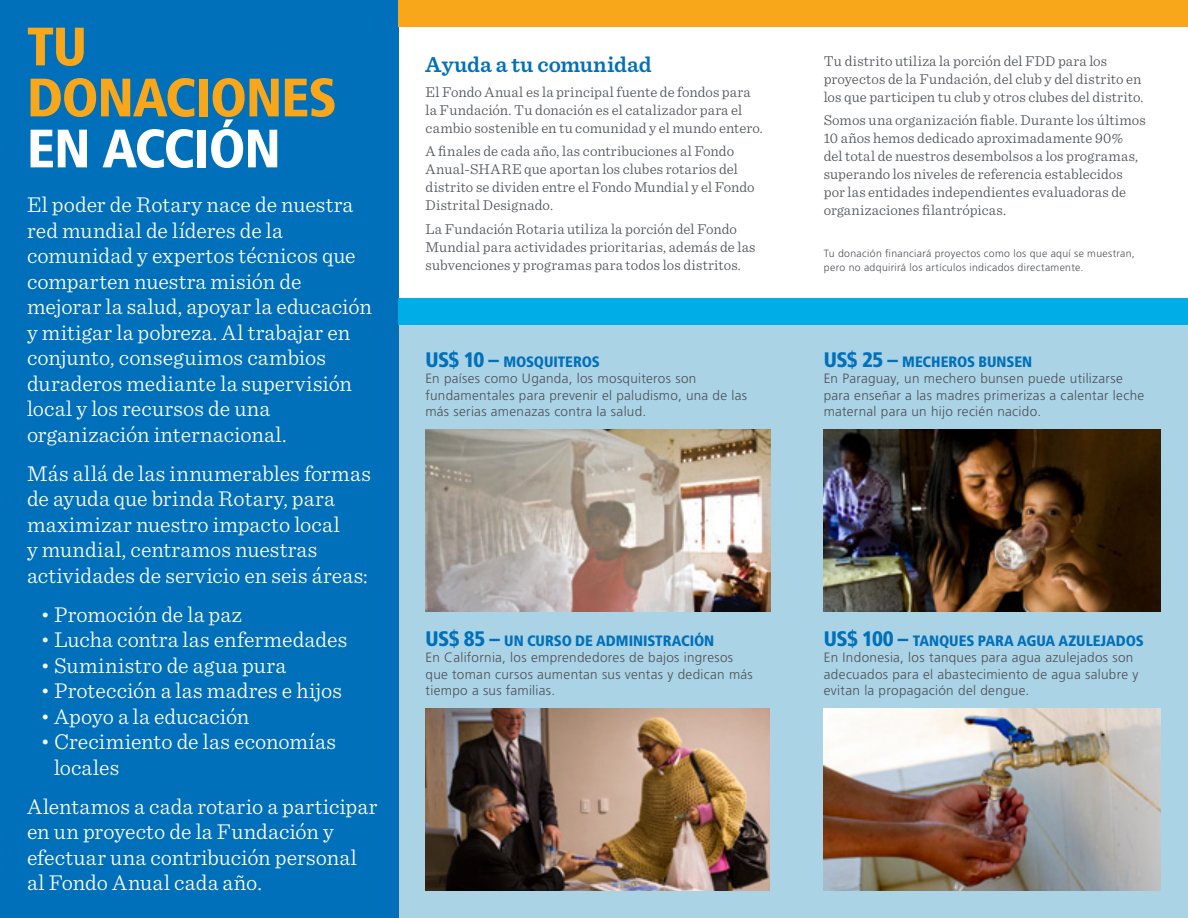
<style>
.page{position:relative;width:1188px;height:918px;background:#fff}
.page>*{position:absolute;margin:0;border:0;box-sizing:border-box;transform-origin:0 0}
.t1{font:900 condensed 54px/51px "Frutiger LT Std";letter-spacing:-.02em;color:#f8a71b}
.Body_Text_Large_Whit{font:300 22.5px/25.5px "Sentinel";letter-spacing:.005em;color:#fff}
.t2{font:600 22.5px "Sentinel";letter-spacing:.005em;color:#0070ba}
.Body_Text{font:300 15px/18px "Sentinel";letter-spacing:.01em;color:#4d5156}
.t3{font:900 condensed 15px "Frutiger LT Std";letter-spacing:-.005em;color:#0070ba}
.Description_Body{font:300 13.5px/16.5px "Frutiger LT Std";letter-spacing:.02em;color:#4d5156}
.Description_Body-2{font:300 10.5px/13.5px "Frutiger LT Std";letter-spacing:.03em;color:#4d5156}
.s1{color:#fff}
.s2{font-size:21px}
</style>
<div class="page">
<div style="left:391px;top:325px;width:797px;height:593px;background:#abd3e6"></div>
<img style="left:426px;top:430px;width:344px;height:182px">
<img style="left:824px;top:430px;width:337px;height:182px">
<div style="left:0;top:0;width:399px;height:918px;background:#0070ba"></div>
<img style="left:824px;top:709px;width:337px;height:182px">
<img style="left:426px;top:709px;width:344px;height:182px">
<div style="left:399px;top:0;width:789px;height:27px;background:#f8a71b"></div>
<div style="left:399px;top:298px;width:789px;height:27px;background:#00ade7"></div>
<h1 class="t1" style="left:27px;top:21px;width:312px">TU<br>DONACIONES<br><span class="s1">EN ACCIÓN</span></h1>
<p class="Body_Text_Large_Whit" style="left:27px;top:191px;width:346px">El poder de Rotary nace de nuestra red mundial de líderes de la comunidad y expertos técnicos que comparten nuestra misión de mejorar la salud, apoyar la educación y mitigar la pobreza. Al trabajar en conjunto, conseguimos cambios duraderos mediante la supervisión local y los recursos de una organización internacional.</p>
<p class="Body_Text_Large_Whit" style="left:27px;top:459px;width:345px">Más allá de las innumerables formas de ayuda que brinda Rotary, para maximizar nuestro impacto local<br>y mundial, centramos nuestras actividades de servicio en seis áreas:</p>
<p class="Body_Text_Large_Whit" style="left:40px;top:600px;width:203px">• Promoción de la paz</p>
<p class="Body_Text_Large_Whit" style="left:40px;top:626px;width:308px">• Lucha contra las enfermedades</p>
<p class="Body_Text_Large_Whit" style="left:40px;top:651px;width:247px">• Suministro de agua pura</p>
<p class="Body_Text_Large_Whit" style="left:40px;top:677px;width:303px">• Protección a las madres e hijos</p>
<p class="Body_Text_Large_Whit" style="left:40px;top:702px;width:210px">• Apoyo a la educación</p>
<p class="Body_Text_Large_Whit" style="left:54px;top:728px;width:284px;text-indent:-14px">• Crecimiento de las economías locales</p>
<p class="Body_Text_Large_Whit" style="left:27px;top:792px;width:352px">Alentamos a cada rotario a participar en un proyecto de la Fundación y efectuar una contribución personal al Fondo Anual cada año.</p>
<h2 class="t2" style="left:426px;top:47px;width:228px">Ayuda a tu comunidad</h2>
<p class="Body_Text" style="left:426px;top:82px;width:339px">El Fondo Anual es la principal fuente de fondos para la Fundación. Tu donación es el catalizador para el cambio sostenible en tu comunidad y el mundo entero.</p>
<p class="Body_Text" style="left:426px;top:141px;width:330px">A finales de cada año, las contribuciones al Fondo Anual-SHARE que aportan los clubes rotarios del distrito se dividen entre el Fondo Mundial y el Fondo Distrital Designado.</p>
<p class="Body_Text" style="left:426px;top:219px;width:332px">La Fundación Rotaria utiliza la porción del Fondo<br>Mundial para actividades prioritarias, además de las subvenciones y programas para todos los distritos.</p>
<h3 class="t3" style="left:425px;top:352px;width:176px"><span class="s2">US$ 10 –</span> MOSQUITEROS</h3>
<p class="Description_Body" style="left:425px;top:370px;width:323px">En países como Uganda, los mosquiteros son fundamentales para prevenir el paludismo, una de las más serias amenazas contra la salud.</p>
<h3 class="t3" style="left:426px;top:631px;width:290px"><span class="s2">US$ 85 –</span> UN CURSO DE ADMINISTRACIÓN</h3>
<p class="Description_Body" style="left:426px;top:649px;width:329px">En California, los emprendedores de bajos ingresos que toman cursos aumentan sus ventas y dedican más tiempo a sus familias.</p>
<p class="Body_Text" style="left:824px;top:51px;width:321px">Tu distrito utiliza la porción del FDD para los proyectos de la Fundación, del club y del distrito en los que participen tu club y otros clubes del distrito.</p>
<p class="Body_Text" style="left:824px;top:110px;width:324px">Somos una organización fiable. Durante los últimos 10 años hemos dedicado aproximadamente 90%<br>del total de nuestros desembolsos a los programas, superando los niveles de referencia establecidos por las entidades independientes evaluadoras de organizaciones filantrópicas.</p>
<p class="Description_Body-2" style="left:824px;top:247px;width:312px">Tu donación financiará proyectos como los que aquí se muestran, pero no adquirirá los artículos indicados directamente.</p>
<h3 class="t3" style="left:824px;top:352px;width:210px"><span class="s2">US$ 25 –</span> MECHEROS BUNSEN</h3>
<p class="Description_Body" style="left:824px;top:370px;width:322px">En Paraguay, un mechero bunsen puede utilizarse para enseñar a las madres primerizas a calentar leche maternal para un hijo recién nacido.</p>
<h3 class="t3" style="left:824px;top:631px;width:321px"><span class="s2">US$ 100 –</span> TANQUES PARA AGUA AZULEJADOS</h3>
<p class="Description_Body" style="left:824px;top:649px;width:316px">En Indonesia, los tanques para agua azulejados son adecuados para el abastecimiento de agua salubre y evitan la propagación del dengue.</p>
</div>
